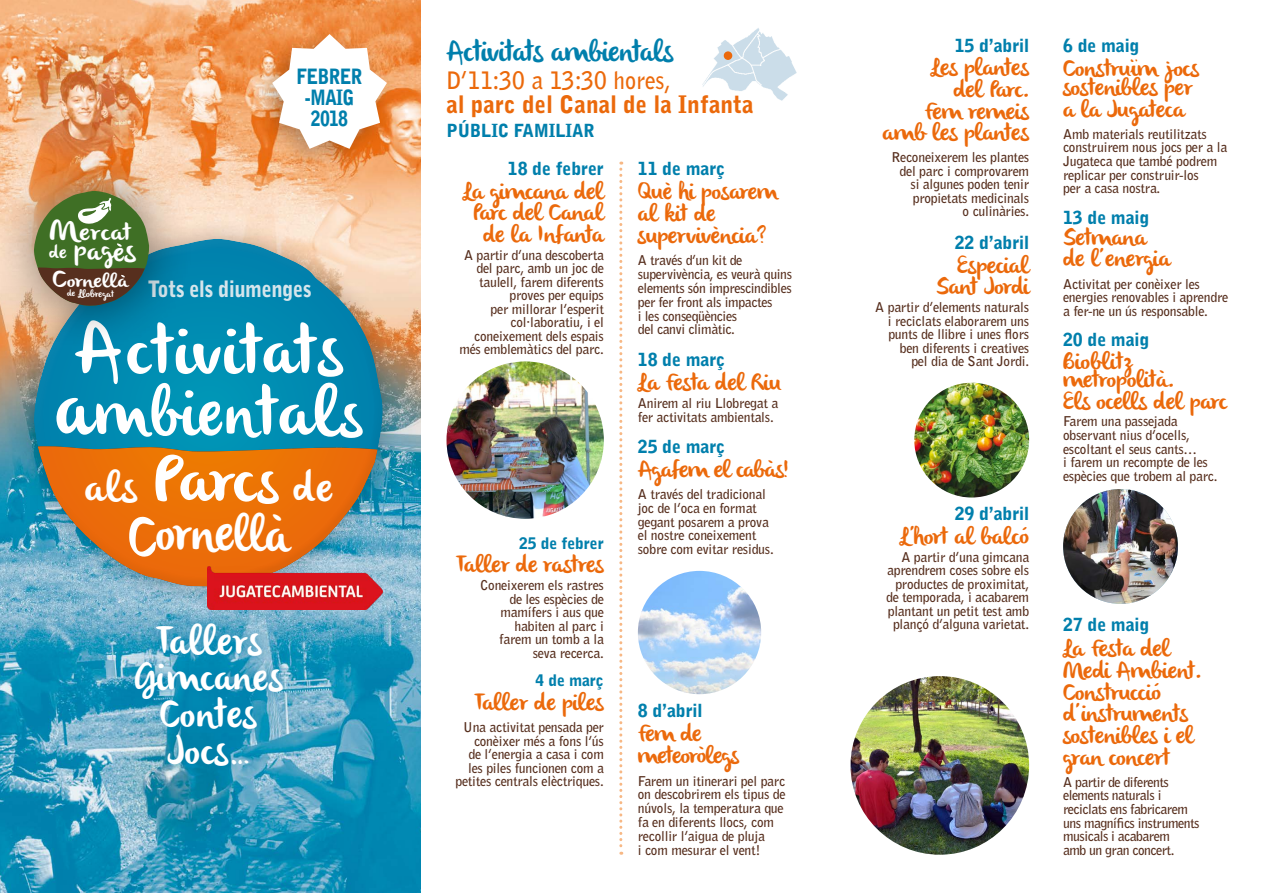
<style>
.page{position:relative;width:1263px;height:893px;background:#fff}
.page>*{position:absolute;margin:0;border:0;box-sizing:border-box;transform-origin:0 0}
.t1{font:69.15px/61.5px "olivier";letter-spacing:.03em;color:#fff}
.t2{font:54px "olivier";color:#fff;scale:.9 1}
.t3{font:42px "olivier";color:#fff}
.t4{font:40.5px/36.9px "olivier";letter-spacing:.02em;color:#fff;text-align:center;scale:.95 1}
.t5{font:30px "olivier";letter-spacing:-.01em;color:#007fac;scale:.95 1}
.t6{font:27px "olivier";color:#fff;scale:1.05 1}
.t7{font:24px/21.6px "olivier";letter-spacing:-.01em;color:#eb690b}
.t8{font:24px/21.9px "olivier";letter-spacing:-.03em;color:#eb690b}
.t9{font:900 24px "Bell Gothic Std";letter-spacing:.005em;color:#eb690b;scale:.95 1}
.t10{font:700 24px "Bell Gothic BT";letter-spacing:.005em;color:#eb690b;scale:.95 1}
.t11{font:24px "olivier";letter-spacing:.03em;color:#fff;scale:1.1 1}
.t12{font:900 22.5px "Bell Gothic Std";letter-spacing:-.02em;color:#d5e5ec;scale:.9 1}
.t13{font:900 21px/21px "Bell Gothic Std";letter-spacing:-.045em;color:#007fac;text-align:center;scale:.85 1}
.t14{font:19.35px "olivier";letter-spacing:.015em;color:#fff;scale:1.1 1}
.t15{font:900 18px "Bell Gothic Std";letter-spacing:-.01em;color:#007fac}
.t16{font:900 18px "Bell Gothic Std";letter-spacing:-.01em;color:#007fac;scale:.95 1}
.t17{font:900 15.9px "Bell Gothic Std";letter-spacing:-.01em;color:#007fac}
.t18{font:700 13.5px/13.5px "Bell Gothic BT";letter-spacing:-.01em;color:#572f1e}
.t19{font:700 13.5px/13.5px "Bell Gothic BT";letter-spacing:-.03em;color:#572f1e}
.t20{font:10.35px "olivier";color:#fff}
.s1{font-size:30px}
.s2{font-size:18px}
.s3{font-size:24.75px}
.s4{font-size:9px}
.s5{font-size:11.1px}
.s6{font-size:10.05px}
.s7{font-size:9.75px}
.s8{font-size:9.45px}
.s9{font-size:9.15px}
.s10{font-size:76.8px}
.s11{font-size:84.6px}
.s12{font-size:61.5px}
.s13{font-size:66px}
.s14{font-size:58.5px}
.s15{font-size:60px}
.s16{font-size:49.5px}
</style>
<div class="page">
<img style="left:446px;top:361px;width:158px;height:158px;border-radius:79px">
<img style="left:850px;top:676px;width:179px;height:179px;border-radius:89px">
<img style="left:638px;top:571px;width:123px;height:123px;border-radius:62px">
<img style="left:914px;top:383px;width:115px;height:114px;border-radius:57px">
<img style="left:1063px;top:489px;width:115px;height:115px;border-radius:57px">
<img style="left:702px;top:28px;width:95px;height:73px">
<div style="left:724px;top:51px;width:8px;height:9px;background:#eb690b;border-radius:50%"></div>
<svg style="left:619px;top:162px;width:3px;height:693px"></svg>
<img style="left:0;top:0;width:421px;height:893px">
<div style="left:250px;top:24px;width:148px;height:148px;background:#000;opacity:.25"></div>
<svg style="left:272px;top:34px;width:115px;height:115px"></svg>
<svg style="left:121px;top:610px;width:175px;height:170px;background:#3f9dbe"></svg>
<div style="left:11px;top:215px;width:395px;height:395px;background:#000;opacity:.25"></div>
<div style="left:33px;top:237px;width:334px;height:266px;background:#fff;opacity:.05"></div>
<div style="left:41px;top:301px;width:343px;height:285px;background:#000;opacity:.05"></div>
<div style="left:0;top:146px;width:195px;height:205px;background:#000;opacity:.5"></div>
<svg style="left:34px;top:191px;width:116px;height:115px;background:#5f6f42"></svg>
<img style="left:208px;top:567px;width:175px;height:42px">
<h3 class="t13" style="left:296px;top:66px;width:80px">FEBRER -MAIG<br>2018</h3>
<h3 class="t11" style="left:50px;top:218px;width:76px"><span class="s1">M</span>ercat</h3>
<h3 class="t6" style="left:49px;top:234px;width:84px"><span class="s2">de</span> pagè<span class="s1">s</span></h3>
<h3 class="t14" style="left:53px;top:270px;width:70px"><span class="s3">C</span>ornellà</h3>
<p class="t20" style="left:67px;top:288px;width:48px"><span class="s4">de</span> <span class="s5">L</span>lob<span class="s6">r</span><span class="s7">eg</span><span class="s8">a</span><span class="s9">t</span></p>
<h3 class="t12" style="left:148px;top:276px;width:184px">Tots els diumenges</h3>
<h1 class="t1" style="left:55px;top:326px;width:308px"><span class="s10">A</span>ctivitats <span class="s11">a</span>mbiental<span class="s12">s</span></h1>
<h3 class="t3" style="left:85px;top:463px;width:250px">als <span class="s13">Parc</span><span class="s14">s</span> de</h3>
<h2 class="t2" style="left:128px;top:502px;width:181px"><span class="s15">C</span>orne<span class="s16">ll</span>à</h2>
<h3 class="t4" style="left:134px;top:625px;width:158px">Tallers<br>Gimcanes<br>Contes<br>Jocs…</h3>
<h3 class="t5" style="left:446px;top:34px;width:240px">Activitats ambientals</h3>
<h3 class="t10" style="left:446px;top:64px;width:238px">D’11:30 a 13:30 hores,</h3>
<h3 class="t9" style="left:446px;top:90px;width:325px">al parc del Canal de la Infanta</h3>
<h3 class="t16" style="left:446px;top:120px;width:158px">PÚBLIC FAMILIAR</h3>
<h3 class="t15" style="left:508px;top:158px;width:97px">18 de febrer</h3>
<h3 class="t7" style="left:463px;top:182px;width:143px;text-align:right">La gimcana del<br>Parc del Canal de la Infanta</h3>
<p class="t18" style="left:459px;top:248px;width:146px;text-align:right">A partir d’una descoberta del parc, amb un joc de taulell, farem diferents proves per equips<br>per millorar l’esperit col·laboratiu, i el coneixement dels espais més emblemàtics del parc.</p>
<p class="t17" style="left:519px;top:534px;width:86px">25 de febrer</p>
<h3 class="t7" style="left:456px;top:556px;width:150px">Taller de rastres</h3>
<p class="t18" style="left:480px;top:578px;width:125px;text-align:right">Coneixerem els rastres de les espècies de mamífers i aus que habiten al parc i farem un tomb a la seva recerca.</p>
<p class="t17" style="left:535px;top:671px;width:70px">4 de març</p>
<h3 class="t7" style="left:474px;top:693px;width:131px">Taller de piles</h3>
<p class="t18" style="left:455px;top:720px;width:150px;text-align:right">Una activitat pensada per conèixer més a fons l’ús<br>de l’energia a casa i com les piles funcionen com a petites centrals elèctriques.</p>
<h3 class="t15" style="left:638px;top:158px;width:89px">11 de març</h3>
<h3 class="t7" style="left:638px;top:182px;width:141px">Què hi posarem al kit de supervivència?</h3>
<p class="t18" style="left:638px;top:253px;width:156px">A través d’un kit de supervivència, es veurà quins elements són imprescindibles per fer front als impactes<br>i les conseqüències<br>del canvi climàtic.</p>
<h3 class="t15" style="left:638px;top:349px;width:89px">18 de març</h3>
<h3 class="t7" style="left:638px;top:373px;width:145px">La Festa del Riu</h3>
<p class="t18" style="left:638px;top:395px;width:142px">Anirem al riu Llobregat a fer activitats ambientals.</p>
<h3 class="t15" style="left:638px;top:436px;width:89px">25 de març</h3>
<h3 class="t8" style="left:638px;top:460px;width:153px">Agafem el cabàs!</h3>
<p class="t18" style="left:638px;top:487px;width:137px">A través del tradicional joc de l’oca en format gegant posarem a prova el nostre coneixement sobre com evitar residus.</p>
<h3 class="t15" style="left:638px;top:700px;width:66px">8 d’abril</h3>
<h3 class="t8" style="left:638px;top:724px;width:103px">Fem de meteoròlegs</h3>
<p class="t18" style="left:638px;top:773px;width:149px">Farem un itinerari pel parc on descobrirem els tipus de núvols, la temperatura que fa en diferents llocs, com recollir l’aigua de pluja<br>i com mesurar el vent!</p>
<h3 class="t15" style="left:955px;top:35px;width:76px">15 d’abril</h3>
<h3 class="t7" style="left:882px;top:59px;width:148px;text-align:right">Les plantes<br>del Parc.<br>Fem remeis amb les plantes</h3>
<p class="t18" style="left:892px;top:150px;width:139px;text-align:right">Reconeixerem les plantes del parc i comprovarem si algunes poden tenir propietats medicinals<br>o culinàries.</p>
<h3 class="t15" style="left:955px;top:232px;width:76px">22 d’abril</h3>
<h3 class="t7" style="left:936px;top:256px;width:95px;text-align:right">Especial<br>Sant Jordi</h3>
<p class="t18" style="left:875px;top:300px;width:155px;text-align:right">A partir d’elements naturals i reciclats elaborarem uns punts de llibre i unes flors ben diferents i creatives<br>pel dia de Sant Jordi.</p>
<h3 class="t15" style="left:955px;top:503px;width:76px">29 d’abril</h3>
<h3 class="t7" style="left:900px;top:527px;width:131px">L’hort al balcó</h3>
<p class="t18" style="left:886px;top:550px;width:144px;text-align:right">A partir d’una gimcana aprendrem coses sobre els productes de proximitat, de temporada, i acabarem plantant un petit test amb plançó d’alguna varietat.</p>
<h3 class="t15" style="left:1063px;top:35px;width:78px">6 de maig</h3>
<h3 class="t7" style="left:1063px;top:60px;width:138px;line-height:19.5px">Construïm jocs sostenibles per</h3>
<h3 class="t7" style="left:1063px;top:100px;width:123px">a la Jugateca</h3>
<p class="t18" style="left:1063px;top:127px;width:166px">Amb materials reutilitzats construirem nous jocs per a la<br>Jugateca que també podrem replicar per construir-los<br>per a casa nostra.</p>
<h3 class="t15" style="left:1063px;top:207px;width:88px">13 de maig</h3>
<h3 class="t7" style="left:1063px;top:228px;width:109px">Setmana de l’energia</h3>
<p class="t18" style="left:1063px;top:276px;width:167px">Activitat per conèixer les energies renovables i aprendre a fer-ne un ús responsable.</p>
<h3 class="t15" style="left:1063px;top:330px;width:88px">20 de maig</h3>
<h3 class="t7" style="left:1063px;top:354px;width:112px;line-height:18px">Bioblitz metropolità.</h3>
<h3 class="t7" style="left:1063px;top:392px;width:166px">Els ocells del parc</h3>
<p class="t18" style="left:1063px;top:414px;width:156px">Farem una passejada observant nius d’ocells, escoltant el seus cants…<br>i farem un recompte de les espècies que trobem al parc.</p>
<h3 class="t15" style="left:1063px;top:614px;width:88px">27 de maig</h3>
<h3 class="t7" style="left:1063px;top:640px;width:140px">La Festa del<br>Medi Ambient.<br>Construcció d’instruments sostenibles i el gran concert</h3>
<p class="t19" style="left:1063px;top:775px;width:138px">A partir de diferents elements naturals i reciclats ens fabricarem uns magnífics instruments musicals i acabarem<br>amb un gran concert.</p>
</div>
